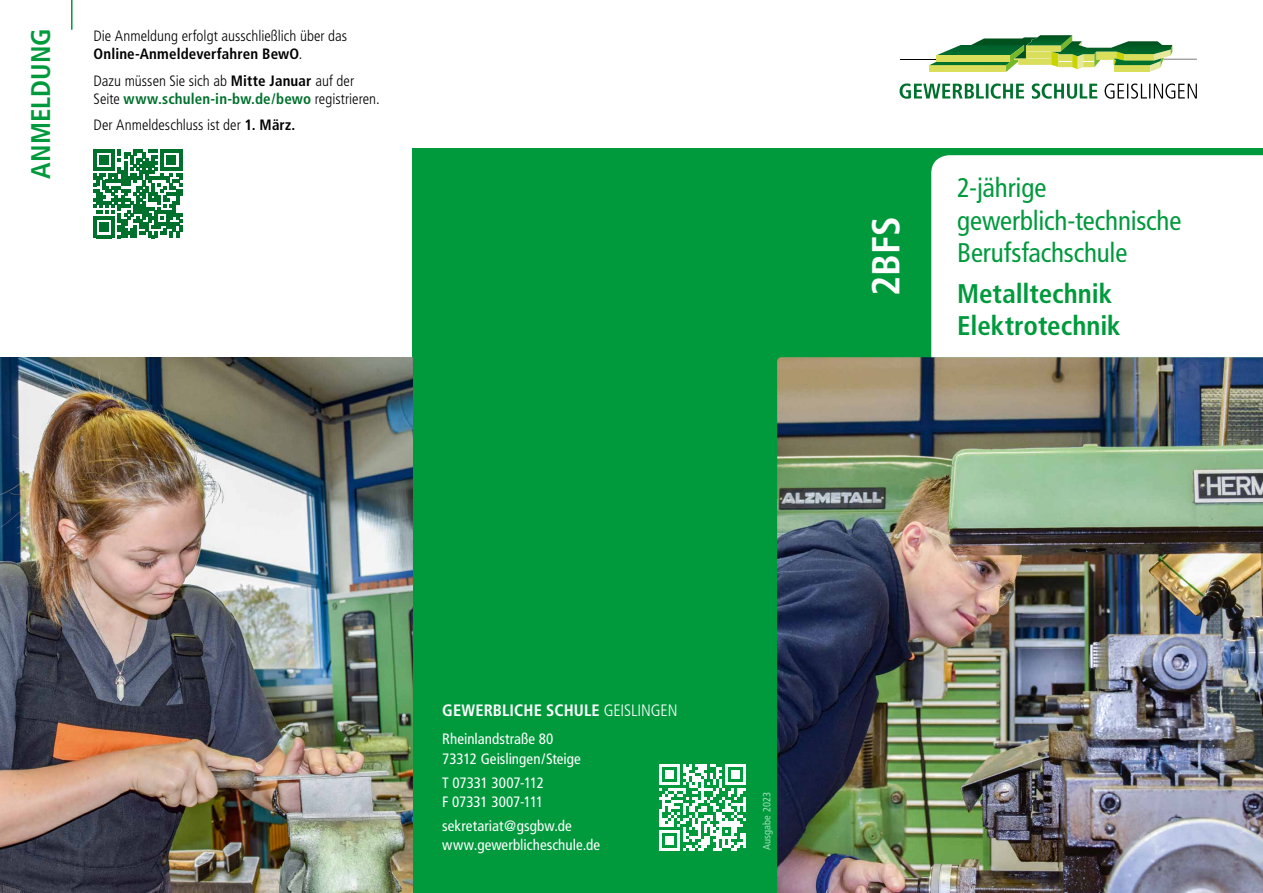
<style>
.page{position:relative;width:1263px;height:893px;background:#fff}
.page>*{position:absolute;margin:0;border:0;box-sizing:border-box;transform-origin:0 0}
.t1{font:700 condensed 39px "Frutiger";color:#fff}
.t2{font:condensed 27px/32.4px "Frutiger";letter-spacing:-.005em;color:#009a3d}
.t3{font:700 condensed 27px/32.4px "Frutiger";color:#009a3d}
.t4{font:700 condensed 16.5px "Frutiger";letter-spacing:.005em;color:#fff}
.t5{font:300 condensed 15px/18px "Frutiger";color:#000}
.t6{font:condensed 15px/19.5px "Frutiger";letter-spacing:.005em;color:#fff}
.t7{font:condensed 15px/19.5px "Frutiger";letter-spacing:-.015em;color:#fff}
.t8{font:condensed 10.5px "Frutiger";letter-spacing:.015em;color:#fff}
.s1{font-weight:700}
.s2{font-weight:700;color:#00712d}
.s3{font-weight:300}
</style>
<div class="page">
<div style="left:412px;top:149px;width:851px;height:744px;background:#009a3d"></div>
<svg style="left:1104px;top:84px;width:93px;height:15px"></svg>
<svg style="left:899px;top:83px;width:198px;height:16px"></svg>
<hr style="left:900px;top:59px;width:36px;height:1px;background:#000">
<hr style="left:1163px;top:59px;width:34px;height:1px;background:#000">
<svg style="left:929px;top:35px;width:243px;height:37px"></svg>
<img style="left:777px;top:357px;width:486px;height:536px">
<hr style="left:71px;top:0;width:2px;height:30px;background:#009a3d">
<img style="left:0;top:357px;width:412px;height:536px">
<div style="left:931px;top:155px;width:332px;height:202px;background:#fff"></div>
<svg style="left:659px;top:764px;width:87px;height:87px"></svg>
<hr style="left:743px;top:833px;width:3px;height:15px;background:#fff">
<svg style="left:93px;top:149px;width:89px;height:89px"></svg>
<h2 class="t3" style="left:24px;top:179px;width:152px;rotate:-90deg">ANMELDUNG</h2>
<p class="t5" style="left:94px;top:27px;width:255px">Die Anmeldung erfolgt ausschließlich über das<br><span class="s1">Online-Anmeldeverfahren BewO</span>.</p>
<p class="t5" style="left:94px;top:72px;width:288px">Dazu müssen Sie sich ab <span class="s1">Mitte Januar</span> auf der<br>Seite <span class="s2">www.schulen-in-bw.de/bewo</span> registrieren.</p>
<p class="t5" style="left:94px;top:116px;width:203px">Der Anmeldeschluss ist der <span class="s1">1. März.</span></p>
<h1 class="t1" style="left:863px;top:295px;width:80px;rotate:-90deg">2BFS</h1>
<h2 class="t2" style="left:957px;top:172px;width:226px">2-jährige gewerblich-technische<br>Berufsfachschule</h2>
<h2 class="t3" style="left:957px;top:277px;width:165px">Metalltechnik<br>Elektrotechnik</h2>
<p class="t4" style="left:442px;top:701px;width:237px">GEWERBLICHE SCHULE <span class="s3">GEISLINGEN</span></p>
<p class="t6" style="left:442px;top:730px;width:140px">Rheinlandstraße 80<br>73312 Geislingen/Steige</p>
<p class="t7" style="left:442px;top:773px;width:103px">T 07331 3007-112<br>F 07331 3007-111</p>
<p class="t6" style="left:442px;top:816px;width:159px">sekretariat@gsgbw.de www.gewerblicheschule.de</p>
<p class="t8" style="left:760px;top:850px;width:60px;rotate:-90deg">Ausgabe 2023</p>
</div>
